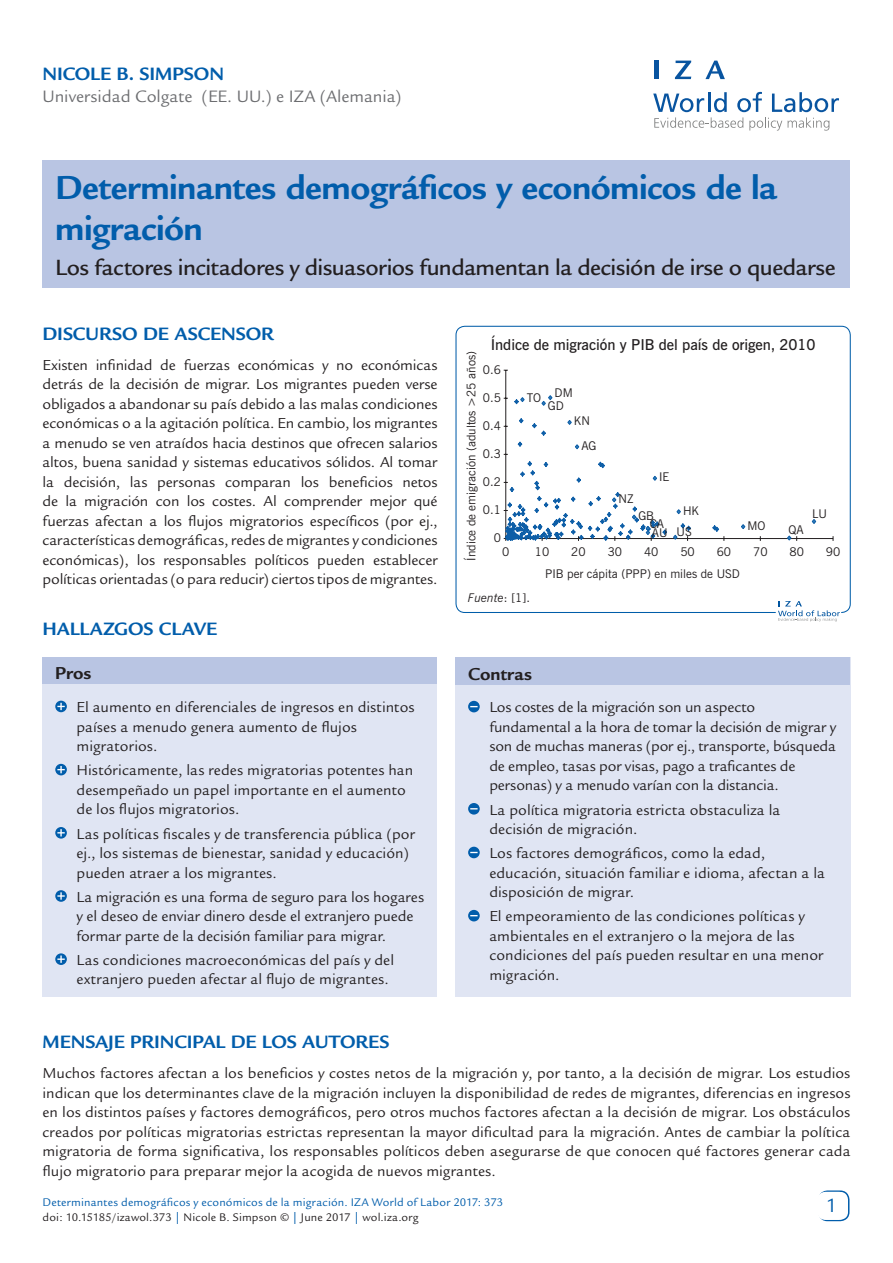
<style>
.page{position:relative;width:893px;height:1263px;background:#fff}
.page>*{position:absolute;margin:0;border:0;box-sizing:border-box;transform-origin:0 0}
.Cover__Title{font:700 36px/40.5px "Legacy Sans";letter-spacing:-.015em;color:#015dab}
.Cover__Subtitle{font:500 24px "Legacy Sans";letter-spacing:-.02em;color:#231f20}
.t1{font:21px "Legacy Sans";color:#015dab}
.Main__A_Level_Headin{font:700 19.5px "Legacy Sans";letter-spacing:-.005em;color:#015dab}
.Cover__AuthorName{font:700 19.5px "Legacy Sans";letter-spacing:-.005em;color:#015dab}
.Cover__Pro_Con_Heade{font:700 18.75px "Legacy Sans";color:#231f20}
.Cover__Affiliation{font:18px "Legacy Sans";letter-spacing:-.005em;color:#6c6d70}
.Main__Bodytext{font:15.75px/19.5px "Legacy Sans";color:#231f20;text-align:justify}
.Cover__Pro_Con_Bulle{font:15.75px/19.5px "Legacy Sans";letter-spacing:.005em;color:#231f20}
.Cover__Pro_Con_Bulle-2{font:15.75px/19.5px "Legacy Sans";letter-spacing:-.015em;color:#231f20}
.t2{font:600 15px "News Gothic BT";letter-spacing:-.005em;color:#231f20}
.t3{font:12px/12.8px "News Gothic BT";color:#231f20}
.Cover_Footer{font:12px "Legacy Sans";letter-spacing:.015em;color:#015dab}
.t4{font:12px "Legacy Sans";letter-spacing:.015em;color:#231f20}
.t5{font:italic 12px "News Gothic BT";letter-spacing:.005em;color:#231f20}
.s1{font-style:normal}
.s2{color:#015dab}
</style>
<div class="page">
<div style="left:43px;top:160px;width:807px;height:128px;background:#b9c5e3"></div>
<div style="left:818px;top:1190px;width:31px;height:31px;border:2px solid #015dab;border-radius:9px"></div>
<div style="left:817px;top:1192px;width:30px;height:28px;background:#fff;border-radius:9px"></div>
<svg style="left:653px;top:92px;width:186px;height:39px"></svg>
<hr style="left:654px;top:61px;width:4px;height:18px;background:#0854a0">
<svg style="left:675px;top:61px;width:16px;height:18px"></svg>
<svg style="left:705px;top:61px;width:20px;height:18px"></svg>
<div style="left:455px;top:657px;width:395px;height:340px;background:#e0e5f3"></div>
<div style="left:455px;top:657px;width:395px;height:28px;background:#b9c5e3"></div>
<svg style="left:468px;top:701px;width:12px;height:11px"></svg>
<svg style="left:468px;top:803px;width:12px;height:12px"></svg>
<svg style="left:468px;top:847px;width:12px;height:11px"></svg>
<svg style="left:468px;top:910px;width:12px;height:11px"></svg>
<div style="left:43px;top:657px;width:394px;height:340px;background:#e0e5f3"></div>
<div style="left:43px;top:657px;width:394px;height:27px;background:#b9c5e3"></div>
<svg style="left:55px;top:701px;width:12px;height:11px"></svg>
<svg style="left:57px;top:703px;width:8px;height:7px"></svg>
<svg style="left:55px;top:764px;width:12px;height:11px"></svg>
<svg style="left:57px;top:766px;width:8px;height:7px"></svg>
<svg style="left:55px;top:827px;width:12px;height:12px"></svg>
<svg style="left:57px;top:829px;width:8px;height:7px"></svg>
<svg style="left:55px;top:890px;width:12px;height:12px"></svg>
<svg style="left:57px;top:892px;width:8px;height:8px"></svg>
<svg style="left:55px;top:953px;width:12px;height:12px"></svg>
<svg style="left:57px;top:955px;width:8px;height:8px"></svg>
<div style="left:455px;top:326px;width:396px;height:287px;border:1px solid #005da9;border-radius:9px"></div>
<div style="left:776px;top:600px;width:65px;height:18px;background:#fff"></div>
<svg style="left:778px;top:601px;width:62px;height:21px"></svg>
<hr style="left:505px;top:370px;width:1px;height:168px;background:#231f20">
<hr style="left:506px;top:538px;width:327px;height:1px;background:#231f20">
<svg style="left:517px;top:441px;width:6px;height:6px"></svg>
<svg style="left:519px;top:418px;width:5px;height:6px"></svg>
<svg style="left:712px;top:525px;width:12px;height:16px"></svg>
<svg style="left:532px;top:423px;width:14px;height:13px"></svg>
<svg style="left:575px;top:444px;width:5px;height:6px"></svg>
<svg style="left:741px;top:524px;width:5px;height:5px"></svg>
<svg style="left:541px;top:395px;width:12px;height:11px"></svg>
<svg style="left:811px;top:519px;width:6px;height:5px"></svg>
<svg style="left:787px;top:535px;width:10px;height:6px"></svg>
<svg style="left:567px;top:420px;width:5px;height:5px"></svg>
<svg style="left:514px;top:397px;width:11px;height:7px"></svg>
<svg style="left:504px;top:461px;width:187px;height:80px"></svg>
<p class="Cover__AuthorName" style="left:43px;top:63px;width:183px">NICOLE B. SIMPSON</p>
<p class="Cover__Affiliation" style="left:43px;top:86px;width:361px">Universidad Colgate (EE. UU.) e IZA (Alemania)</p>
<p class="Cover__Title" style="left:55px;top:168px;width:723px">Determinantes demográficos y económicos de la migración</p>
<p class="Cover__Subtitle" style="left:55px;top:254px;width:782px">Los factores incitadores y disuasorios fundamentan la decisión de irse o quedarse</p>
<p class="Main__A_Level_Headin" style="left:43px;top:323px;width:233px">DISCURSO DE ASCENSOR</p>
<p class="Main__Bodytext" style="left:43px;top:355px;width:397px">Existen infinidad de fuerzas económicas y no económicas detrás de la decisión de migrar. Los migrantes pueden verse obligados a abandonar su país debido a las malas condiciones económicas o a la agitación política. En cambio, los migrantes a menudo se ven atraídos hacia destinos que ofrecen salarios altos, buena sanidad y sistemas educativos sólidos. Al tomar la decisión, las personas comparan los beneficios netos de la migración con los costes. Al comprender mejor qué fuerzas afectan a los flujos migratorios específicos (por ej., características demográficas, redes de migrantes y condiciones económicas), los responsables políticos pueden establecer políticas orientadas (o para reducir) ciertos tipos de migrantes.</p>
<p class="Main__A_Level_Headin" style="left:43px;top:617px;width:176px">HALLAZGOS CLAVE</p>
<p class="Cover__Pro_Con_Heade" style="left:55px;top:663px;width:38px">Pros</p>
<p class="Cover__Pro_Con_Bulle" style="left:77px;top:698px;width:339px">El aumento en diferenciales de ingresos en distintos países a menudo genera aumento de flujos migratorios.</p>
<p class="Cover__Pro_Con_Bulle" style="left:77px;top:761px;width:338px">Históricamente, las redes migratorias potentes han desempeñado un papel importante en el aumento de los flujos migratorios.</p>
<p class="Cover__Pro_Con_Bulle" style="left:77px;top:824px;width:340px">Las políticas fiscales y de transferencia pública (por ej., los sistemas de bienestar, sanidad y educación) pueden atraer a los migrantes.</p>
<p class="Cover__Pro_Con_Bulle" style="left:77px;top:887px;width:349px">La migración es una forma de seguro para los hogares y el deseo de enviar dinero desde el extranjero puede formar parte de la decisión familiar para migrar.</p>
<p class="Cover__Pro_Con_Bulle" style="left:77px;top:950px;width:319px">Las condiciones macroeconómicas del país y del extranjero pueden afectar al flujo de migrantes.</p>
<p class="t2" style="left:491px;top:335px;width:326px">Índice de migración y PIB del país de origen, 2010</p>
<p class="t3" style="left:465px;top:561px;width:211px;rotate:-90deg">Índice de emigración (adultos &gt;25 años)</p>
<p class="t3" style="left:483px;top:363px;width:20px">0.6</p>
<p class="t3" style="left:548px;top:386px;width:26px;text-indent:7px">DM<br>GD</p>
<p class="t3" style="left:483px;top:391px;width:20px">0.5</p>
<p class="t3" style="left:527px;top:392px;width:16px">TO</p>
<p class="t3" style="left:574px;top:414px;width:18px">KN</p>
<p class="t3" style="left:483px;top:419px;width:20px">0.4</p>
<p class="t3" style="left:581px;top:439px;width:17px">AG</p>
<p class="t3" style="left:483px;top:448px;width:20px">0.3</p>
<p class="t3" style="left:659px;top:470px;width:12px">IE</p>
<p class="t3" style="left:483px;top:476px;width:20px">0.2</p>
<p class="t3" style="left:618px;top:492px;width:17px">NZ</p>
<p class="t3" style="left:483px;top:504px;width:20px">0.1</p>
<p class="t3" style="left:683px;top:504px;width:18px">HK</p>
<p class="t3" style="left:812px;top:507px;width:16px">LU</p>
<p class="t3" style="left:638px;top:509px;width:17px">GB</p>
<p class="t3" style="left:650px;top:517px;width:16px">CA</p>
<p class="t3" style="left:747px;top:519px;width:20px">MO</p>
<p class="t3" style="left:788px;top:523px;width:17px">QA</p>
<p class="t3" style="left:677px;top:525px;width:17px">US</p>
<p class="t3" style="left:652px;top:526px;width:17px">AU</p>
<p class="t3" style="left:494px;top:532px;width:9px">0</p>
<p class="t3" style="left:502px;top:545px;width:9px">0</p>
<p class="t3" style="left:535px;top:545px;width:16px">10</p>
<p class="t3" style="left:571px;top:545px;width:16px">20</p>
<p class="t3" style="left:608px;top:545px;width:16px">30</p>
<p class="t3" style="left:644px;top:545px;width:16px">40</p>
<p class="t3" style="left:680px;top:545px;width:16px">50</p>
<p class="t3" style="left:717px;top:545px;width:16px">60</p>
<p class="t3" style="left:753px;top:545px;width:16px">70</p>
<p class="t3" style="left:789px;top:545px;width:16px">80</p>
<p class="t3" style="left:826px;top:545px;width:16px">90</p>
<p class="t5" style="left:468px;top:590px;width:64px">Fuente<span class="s1">: [1].</span></p>
<p class="t3" style="left:545px;top:567px;width:196px">PIB per cápita (PPP) en miles de USD</p>
<p class="Cover__Pro_Con_Heade" style="left:468px;top:663px;width:65px">Contras</p>
<p class="Cover__Pro_Con_Bulle-2" style="left:489px;top:698px;width:348px">Los costes de la migración son un aspecto fundamental a la hora de tomar la decisión de migrar y son de muchas maneras (por ej., transporte, búsqueda de empleo, tasas por visas, pago a traficantes de personas) y a menudo varían con la distancia.</p>
<p class="Cover__Pro_Con_Bulle" style="left:489px;top:800px;width:293px">La política migratoria estricta obstaculiza la decisión de migración.</p>
<p class="Cover__Pro_Con_Bulle" style="left:489px;top:844px;width:337px">Los factores demográficos, como la edad, educación, situación familiar e idioma, afectan a la disposición de migrar.</p>
<p class="Cover__Pro_Con_Bulle" style="left:489px;top:907px;width:336px">El empeoramiento de las condiciones políticas y ambientales en el extranjero o la mejora de las condiciones del país pueden resultar en una menor migración.</p>
<p class="Main__A_Level_Headin" style="left:43px;top:1031px;width:349px">MENSAJE PRINCIPAL DE LOS AUTORES</p>
<p class="Main__Bodytext" style="left:43px;top:1064px;width:809px">Muchos factores afectan a los beneficios y costes netos de la migración y, por tanto, a la decisión de migrar. Los estudios indican que los determinantes clave de la migración incluyen la disponibilidad de redes de migrantes, diferencias en ingresos en los distintos países y factores demográficos, pero otros muchos factores afectan a la decisión de migrar. Los obstáculos creados por políticas migratorias estrictas representan la mayor dificultad para la migración. Antes de cambiar la política migratoria de forma significativa, los responsables políticos deben asegurarse de que conocen qué factores generar cada flujo migratorio para preparar mejor la acogida de nuevos migrantes.</p>
<p class="Cover_Footer" style="left:43px;top:1195px;width:462px">Determinantes demográficos y económicos de la migración. IZA World of Labor 2017: 373</p>
<p class="t4" style="left:43px;top:1210px;width:378px">doi: 10.15185/izawol.373 <span class="s2">|</span> Nicole B. Simpson © <span class="s2">|</span> June 2017 <span class="s2">|</span> wol.iza.org</p>
<p class="t1" style="left:826px;top:1194px;width:13px">1</p>
<p class="t1" style="left:828px;top:1194px;width:13px">2</p>
</div>
